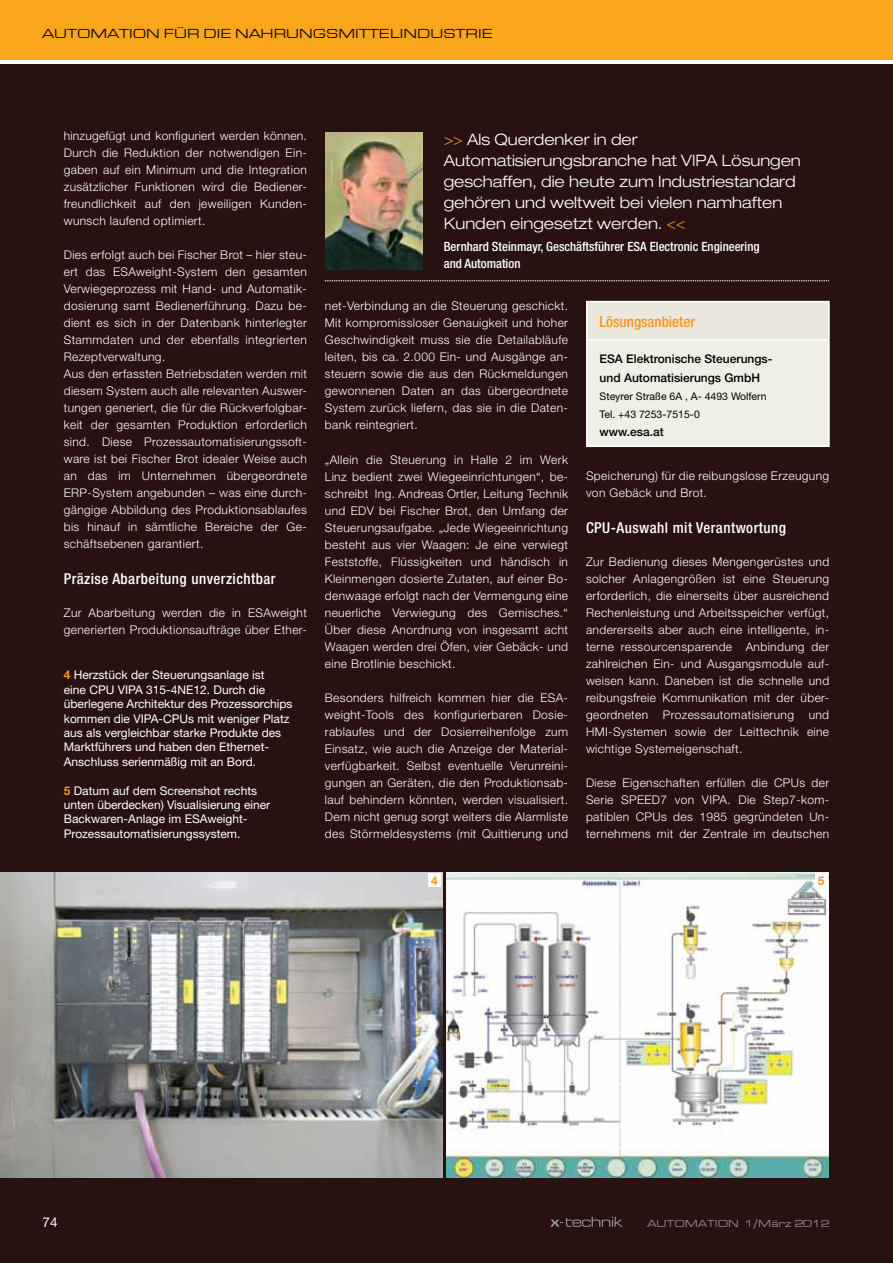
<style>
.page{position:relative;width:893px;height:1263px;background:#fff}
.page>*{position:absolute;margin:0;border:0;box-sizing:border-box;transform-origin:0 0}
.t1{font:300 expanded 15.75px/21px "Helvetica Neue";color:#fff}
.t2{font:500 condensed 15px "Helvetica Neue";letter-spacing:.03em;color:#fff}
.t3{font:500 condensed 15px "Helvetica Neue";color:#f7941e}
.t4{font:13.5px "Eurostile Extended Roman DTC";color:#000}
.t5{font:13.5px "Helvetica Neue";color:#fff}
.t6{font:500 condensed 12.75px/16.5px "Helvetica Neue";color:#fff}
.t7{font:300 12px/17px "Helvetica Neue";letter-spacing:.03em;color:#fff;text-align:justify}
.t8{font:12px/14.4px "Helvetica Neue";color:#fff}
.t9{font:500 12px/18px "Helvetica Neue";color:#000}
.t10{font:700 12px "Helvetica Neue";color:#f7941e}
.t11{font:10.5px/18px "Helvetica Neue";color:#000}
.t12{font:10.5px "Eurostile Extended Roman DTC";color:#939598}
.s1{font-weight:700;color:#f7941e}
.s2{color:#f7941e}
.s3{font-family:"Verdana"}
</style>
<div class="page">
<div style="left:0;top:0;width:893px;height:60px;background:#faa61a"></div>
<div style="left:0;top:65px;width:893px;height:1198px;background:#271111"></div>
<svg style="left:550px;top:1217px;width:73px;height:10px"></svg>
<div style="left:587px;top:302px;width:242px;height:38px;background:#eae8dd"></div>
<div style="left:587px;top:340px;width:242px;height:106px;background:#f0efe6"></div>
<hr style="left:586px;top:445px;width:244px;height:2px;background:#fff">
<hr style="left:586px;top:301px;width:244px;height:1px;background:#fff">
<hr style="left:586px;top:302px;width:2px;height:37px;background:#fff">
<hr style="left:828px;top:302px;width:2px;height:37px;background:#fff">
<hr style="left:586px;top:339px;width:244px;height:2px;background:#fff">
<hr style="left:586px;top:341px;width:2px;height:104px;background:#fff">
<hr style="left:828px;top:341px;width:2px;height:104px;background:#fff">
<img style="left:0;top:872px;width:442px;height:306px">
<img style="left:447px;top:872px;width:382px;height:306px">
<img style="left:325px;top:132px;width:98px;height:138px">
<svg style="left:325px;top:280px;width:504px;height:1px"></svg>
<div style="left:428px;top:873px;width:13px;height:14px;background:#fff"></div>
<div style="left:815px;top:873px;width:13px;height:14px;background:#fff"></div>
<p class="t4" style="left:43px;top:26px;width:25px">AUTOMATION</p>
<p class="t4" style="left:164px;top:26px;width:50px">FÜR DIE</p>
<p class="t4" style="left:235px;top:26px;width:114px">NAHRUNGSMITTE</p>
<p class="t4" style="left:390px;top:26px;width:22px">LINDU</p>
<p class="t4" style="left:443px;top:26px;width:43px">STRIE</p>
<p class="t7" style="left:64px;top:127px;width:245px">hinzugefügt und konfiguriert werden können.<br>Durch die Reduktion der notwendigen Ein&shy;gaben auf ein Minimum und die Integration zusätzlicher Funktionen wird die Bediener&shy;freundlichkeit auf den jeweiligen Kunden&shy;wunsch laufend optimiert.</p>
<p class="t7" style="left:64px;top:246px;width:245px;text-align:left">Dies erfolgt auch bei Fischer Brot – hier steu&shy;ert das ESAweight-System den gesamten Verwiegeprozess mit Hand- und Automatik&shy;dosierung samt Bedienerführung. Dazu be&shy;dient es sich in der Datenbank hinterlegter Stammdaten und der ebenfalls integrierten Rezeptverwaltung.<br>Aus den erfassten Betriebsdaten werden mit diesem System auch alle relevanten Auswer&shy;tungen generiert, die für die Rückverfolgbar&shy;keit der gesamten Produktion erforderlich sind. Diese Prozessautomatisierungssoft&shy;ware ist bei Fischer Brot idealer Weise auch an das im Unternehmen übergeordnete ERP-System angebunden – was eine durch&shy;gängige Abbildung des Produktionsablaufes bis hinauf in sämtliche Bereiche der Ge&shy;schäftsebenen garantiert.</p>
<p class="t2" style="left:64px;top:570px;width:213px">Präzise Abarbeitung unverzichtbar</p>
<p class="t7" style="left:64px;top:604px;width:245px">Zur Abarbeitung werden die in ESAweight generierten Produktionsaufträge über Ether-</p>
<p class="t8" style="left:64px;top:668px;width:230px"><span class="s1">4</span> Herzstück der Steuerungsanlage ist<br>eine CPU VIPA 315-4NE12. Durch die überlegene Architektur des Prozessorchips kommen die VIPA-CPUs mit weniger Platz aus als vergleichbar starke Produkte des Marktführers und haben den Ethernet-Anschluss serienmäßig mit an Bord.</p>
<p class="t8" style="left:64px;top:783px;width:208px"><span class="s1">5</span> Datum auf dem Screenshot rechts unten überdecken) Visualisierung einer Backwaren-Anlage im ESAweight-Prozessautomatisierungssystem.</p>
<h1 class="t1" style="left:444px;top:128px;width:359px"><span class="s2">&gt;&gt;</span> Als Querdenker in der Automatisierungsbranche hat VIPA Lösungen geschaffen, die heute zum Industriestandard gehören und weltweit bei vielen namhaften Kunden eingesetzt werden. <span class="s2">&lt;&lt;</span></h1>
<p class="t6" style="left:444px;top:238px;width:317px">Bernhard Steinmayr, Geschäftsführer ESA Electronic Engineering and Automation</p>
<p class="t7" style="left:325px;top:297px;width:245px">net-Verbindung an die Steuerung geschickt.<br>Mit kompromissloser Genauigkeit und hoher Geschwindigkeit muss sie die Detailabläufe leiten, bis ca. 2.000 Ein- und Ausgänge an&shy;steuern sowie die aus den Rückmeldungen gewonnenen Daten an das übergeordnete System zurück liefern, das sie in die Daten&shy;bank reintegriert.</p>
<p class="t7" style="left:325px;top:450px;width:245px">„Allein die Steuerung in Halle 2 im Werk Linz bedient zwei Wiegeeinrichtungen“, be&shy;schreibt Ing. Andreas Ortler, Leitung Technik und EDV bei Fischer Brot, den Umfang der Steuerungsaufgabe. „Jede Wiegeeinrichtung besteht aus vier Waagen: Je eine verwiegt Feststoffe, Flüssigkeiten und händisch in Kleinmengen dosierte Zutaten, auf einer Bo&shy;denwaage erfolgt nach der Vermengung eine neuerliche Verwiegung des Gemisches.“ Über diese Anordnung von insgesamt acht Waagen werden drei Öfen, vier Gebäck- und eine Brotlinie beschickt.</p>
<p class="t7" style="left:325px;top:689px;width:245px">Besonders hilfreich kommen hier die ESA&shy;weight-Tools des konfigurierbaren Dosie&shy;rablaufes und der Dosierreihenfolge zum Einsatz, wie auch die Anzeige der Material&shy;verfügbarkeit. Selbst eventuelle Verunreini&shy;gungen an Geräten, die den Produktionsab&shy;lauf behindern könnten, werden visualisiert.<br>Dem nicht genug sorgt weiters die Alarmliste des Störmeldesystems (mit Quittierung und</p>
<p class="t3" style="left:600px;top:313px;width:97px">Lösungsanbieter</p>
<p class="t9" style="left:600px;top:350px;width:174px">ESA Elektronische Steuerungs&shy;und Automatisierungs GmbH</p>
<p class="t11" style="left:600px;top:387px;width:169px">Steyrer Straße 6A , A- 4493 Wolfern<br>Tel. +43 7253-7515-0</p>
<p class="t9" style="left:600px;top:422px;width:66px">www.esa.at</p>
<p class="t7" style="left:586px;top:467px;width:245px">Speicherung) für die reibungslose Erzeugung von Gebäck und Brot.</p>
<p class="t2" style="left:586px;top:519px;width:201px">CPU-Auswahl mit Verantwortung</p>
<p class="t7" style="left:586px;top:553px;width:245px">Zur Bedienung dieses Mengengerüstes und solcher Anlagengrößen ist eine Steuerung erforderlich, die einerseits über ausreichend Rechenleistung und Arbeitsspeicher verfügt, andererseits aber auch eine intelligente, in&shy;terne ressourcensparende Anbindung der zahlreichen Ein- und Ausgangsmodule auf&shy;weisen kann. Daneben ist die schnelle und reibungsfreie Kommunikation mit der über&shy;geordneten Prozessautomatisierung und HMI-Systemen sowie der Leittechnik eine wichtige Systemeigenschaft.</p>
<p class="t7" style="left:586px;top:774px;width:245px">Diese Eigenschaften erfüllen die CPUs der Serie SPEED7 von VIPA. Die Step7-kom&shy;patiblen CPUs des 1985 gegründeten Un&shy;ternehmens mit der Zentrale im deutschen</p>
<p class="t10" style="left:431px;top:873px;width:8px">4</p>
<p class="t10" style="left:818px;top:873px;width:8px">5</p>
<p class="t5" style="left:43px;top:1214px;width:17px">74</p>
<p class="t12" style="left:648px;top:1218px;width:184px">AUTOMATION 1<span class="s3">/</span>MÄRZ 2012</p>
</div>
